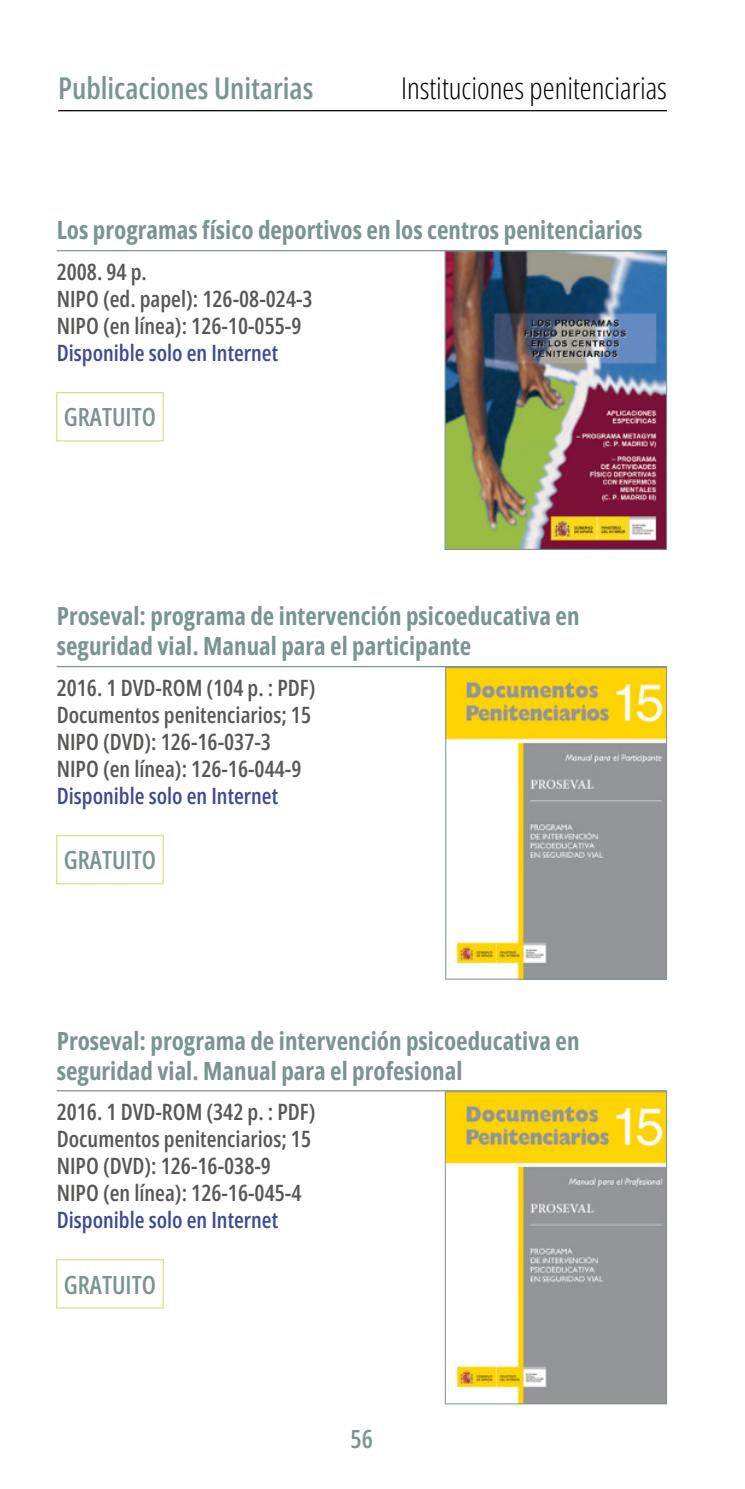
<style>
.page{position:relative;width:745px;height:1489px;background:#fff}
.page>*{position:absolute;margin:0;border:0;box-sizing:border-box;transform-origin:0 0}
.t1{font:300 30px "Open Sans Condensed";color:#000}
.t2{font:600 30px "Open Sans Condensed";color:#7a9492}
.Titulo_obra_01{font:700 25px/30px "Open Sans Condensed";color:#7a9492}
.Precio_obra{font:600 25px "Open Sans Condensed";color:#7a9492}
.Texto_obra{font:600 22.5px "Open Sans Condensed";color:#575756}
.Texto_obra-2{font:600 22.5px "Open Sans Condensed";color:#3e4a94}
</style>
<div class="page">
<hr style="left:58px;top:110px;width:608px;height:1px;background:#000">
<hr style="left:57px;top:250px;width:609px;height:1px;background:#7a9492">
<div style="left:56px;top:392px;width:108px;height:49px;border:1px solid #dbdf84"></div>
<hr style="left:57px;top:666px;width:609px;height:1px;background:#7a9492">
<div style="left:56px;top:835px;width:108px;height:49px;border:1px solid #dbdf84"></div>
<hr style="left:57px;top:1090px;width:609px;height:1px;background:#7a9492">
<div style="left:56px;top:1258px;width:108px;height:50px;border:1px solid #dbdf84"></div>
<img style="left:446px;top:253px;width:218px;height:294px">
<div style="left:444px;top:251px;width:222px;height:298px;border:1px solid #7a9492"></div>
<img style="left:447px;top:669px;width:217px;height:308px">
<div style="left:445px;top:667px;width:221px;height:312px;border:1px solid #7a9492"></div>
<img style="left:446px;top:1093px;width:218px;height:309px">
<div style="left:444px;top:1091px;width:222px;height:313px;border:1px solid #7a9492"></div>
<h1 class="t2" style="left:58px;top:68px;width:256px">Publicaciones Unitarias</h1>
<h1 class="t1" style="left:401px;top:68px;width:267px">Instituciones penitenciarias</h1>
<h2 class="Titulo_obra_01" style="left:57px;top:215px;width:586px">Los programas físico deportivos en los centros penitenciarios</h2>
<p class="Texto_obra" style="left:57px;top:256px;width:92px">2008. 94 p.</p>
<p class="Texto_obra" style="left:57px;top:283px;width:257px">NIPO (ed. papel): 126-08-024-3</p>
<p class="Texto_obra" style="left:57px;top:310px;width:246px">NIPO (en línea): 126-10-055-9</p>
<p class="Texto_obra-2" style="left:57px;top:337px;width:223px">Disponible solo en Internet</p>
<p class="Precio_obra" style="left:64px;top:400px;width:94px">GRATUITO</p>
<h2 class="Titulo_obra_01" style="left:57px;top:600px;width:524px">Proseval: programa de intervención psicoeducativa en seguridad vial. Manual para el participante</h2>
<p class="Texto_obra" style="left:57px;top:672px;width:260px">2016. 1 DVD-ROM (104 p. : PDF)</p>
<p class="Texto_obra" style="left:57px;top:699px;width:256px">Documentos penitenciarios; 15</p>
<p class="Texto_obra" style="left:57px;top:726px;width:215px">NIPO (DVD): 126-16-037-3</p>
<p class="Texto_obra" style="left:57px;top:753px;width:246px">NIPO (en línea): 126-16-044-9</p>
<p class="Texto_obra-2" style="left:57px;top:780px;width:223px">Disponible solo en Internet</p>
<p class="Precio_obra" style="left:64px;top:843px;width:94px">GRATUITO</p>
<h2 class="Titulo_obra_01" style="left:57px;top:1024px;width:524px">Proseval: programa de intervención psicoeducativa en seguridad vial. Manual para el profesional</h2>
<p class="Texto_obra" style="left:57px;top:1096px;width:260px">2016. 1 DVD-ROM (342 p. : PDF)</p>
<p class="Texto_obra" style="left:57px;top:1123px;width:256px">Documentos penitenciarios; 15</p>
<p class="Texto_obra" style="left:57px;top:1150px;width:215px">NIPO (DVD): 126-16-038-9</p>
<p class="Texto_obra" style="left:57px;top:1177px;width:246px">NIPO (en línea): 126-16-045-4</p>
<p class="Texto_obra-2" style="left:57px;top:1204px;width:223px">Disponible solo en Internet</p>
<p class="Precio_obra" style="left:64px;top:1267px;width:94px">GRATUITO</p>
<p class="Precio_obra" style="left:350px;top:1421px;width:24px">56</p>
</div>
